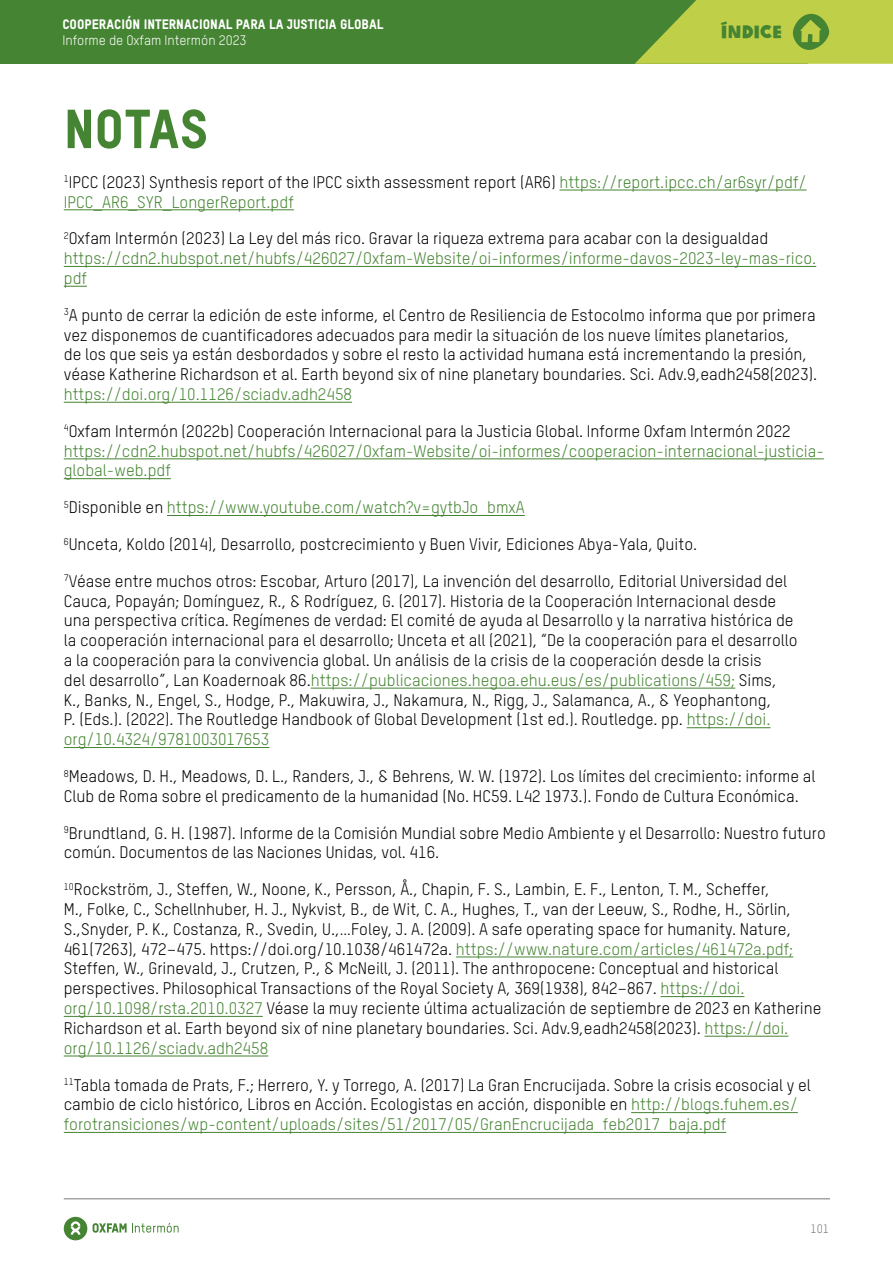
<style>
.page{position:relative;width:893px;height:1263px;background:#fff}
.page>*{position:absolute;margin:0;border:0;box-sizing:border-box;transform-origin:0 0}
.t1{font:54px "Oxfam TSTARPRO Headline";letter-spacing:-.005em;color:#458432}
.t2{font:17.7px "Oxfam Global Headline";color:#458432}
.t3{font:16.5px/19.8px "Oxfam TSTARPRO";color:#000}
.t4{font:16.5px/19.8px "Oxfam TSTARPRO";color:#458432}
.t5{font:13.5px "Oxfam TSTARPRO Headline";color:#fff}
.t6{font:13.5px "Oxfam TSTARPRO";color:#fff}
.t7{font:12px "Oxfam TSTARPRO";color:#777776}
.s1{color:#000}
.s2{color:#458432}
</style>
<div class="page">
<hr style="left:64px;top:1198px;width:766px;height:1px;background:#777776">
<svg style="left:64px;top:1217px;width:23px;height:23px"></svg>
<svg style="left:93px;top:1223px;width:86px;height:10px"></svg>
<div style="left:0;top:0;width:808px;height:64px;background:#458432"></div>
<svg style="left:635px;top:0;width:258px;height:64px;background:#abc244"></svg>
<hr style="left:559px;top:190px;width:248px;height:1px;background:#458432">
<hr style="left:64px;top:209px;width:230px;height:1px;background:#458432">
<hr style="left:64px;top:266px;width:752px;height:1px;background:#458432">
<svg style="left:64px;top:286px;width:23px;height:1px"></svg>
<hr style="left:64px;top:402px;width:288px;height:1px;background:#458432">
<hr style="left:64px;top:458px;width:760px;height:1px;background:#458432">
<hr style="left:64px;top:478px;width:107px;height:1px;background:#458432">
<hr style="left:167px;top:515px;width:358px;height:1px;background:#458432">
<hr style="left:311px;top:688px;width:424px;height:1px;background:#458432">
<hr style="left:687px;top:727px;width:83px;height:1px;background:#458432">
<hr style="left:64px;top:747px;width:205px;height:1px;background:#458432">
<hr style="left:456px;top:956px;width:337px;height:1px;background:#458432">
<hr style="left:661px;top:996px;width:83px;height:1px;background:#458432">
<hr style="left:64px;top:1016px;width:199px;height:1px;background:#458432">
<hr style="left:704px;top:1036px;width:84px;height:1px;background:#458432">
<hr style="left:64px;top:1055px;width:204px;height:1px;background:#458432">
<hr style="left:631px;top:1112px;width:167px;height:1px;background:#458432">
<hr style="left:64px;top:1132px;width:662px;height:1px;background:#458432">
<p class="t5" style="left:62px;top:16px;width:323px">COOPERACIÓN INTERNACIONAL PARA LA JUSTICIA GLOBAL</p>
<p class="t6" style="left:62px;top:32px;width:186px">Informe de Oxfam Intermón 2023</p>
<p class="t2" style="left:721px;top:17px;width:63px">ÍNDICE</p>
<h1 class="t1" style="left:64px;top:95px;width:146px">NOTAS</h1>
<p class="t4" style="left:64px;top:172px;width:744px"><sup>1</sup><span class="s1">IPCC (2023) Synthesis report of the IPCC sixth assessment report (AR6)</span> https://report.ipcc.ch/ar6syr/pdf/<br>IPCC_AR6_SYR_LongerReport.pdf</p>
<p class="t4" style="left:64px;top:228px;width:754px"><sup>2</sup><span class="s1">Oxfam Intermón (2023) La Ley del más rico. Gravar la riqueza extrema para acabar con la desigualdad </span>https://cdn2.hubspot.net/hubfs/426027/Oxfam-Website/oi-informes/informe-davos-2023-ley-mas-rico. pdf</p>
<p class="t3" style="left:64px;top:305px;width:755px"><sup>3</sup>A punto de cerrar la edición de este informe, el Centro de Resiliencia de Estocolmo informa que por primera vez disponemos de cuantificadores adecuados para medir la situación de los nueve límites planetarios,<br>de los que seis ya están desbordados y sobre el resto la actividad humana está incrementando la presión, véase Katherine Richardson et al. Earth beyond six of nine planetary boundaries. Sci. Adv.9,eadh2458(2023).</p>
<p class="t4" style="left:64px;top:384px;width:290px">https://doi.org/10.1126/sciadv.adh2458</p>
<p class="t4" style="left:64px;top:421px;width:762px"><sup>4</sup><span class="s1">Oxfam Intermón (2022b) Cooperación Internacional para la Justicia Global. Informe Oxfam Intermón 2022 </span>https://cdn2.hubspot.net/hubfs/426027/Oxfam-Website/oi-informes/cooperacion-internacional-justicia&shy;global-web.pdf</p>
<p class="t4" style="left:64px;top:497px;width:462px"><sup>5</sup><span class="s1">Disponible en</span> https://www.youtube.com/watch?v=gytbJo_bmxA</p>
<p class="t3" style="left:64px;top:534px;width:635px"><sup>6</sup>Unceta, Koldo (2014), Desarrollo, postcrecimiento y Buen Vivir, Ediciones Abya-Yala, Quito.</p>
<p class="t3" style="left:64px;top:571px;width:735px"><sup>7</sup>Véase entre muchos otros: Escobar, Arturo (2017), La invención del desarrollo, Editorial Universidad del Cauca, Popayán; Domínguez, R., &amp; Rodríguez, G. (2017). Historia de la Cooperación Internacional desde una perspectiva crítica. Regímenes de verdad: El comité de ayuda al Desarrollo y la narrativa histórica de la cooperación internacional para el desarrollo; Unceta et all (2021), “De la cooperación para el desarrollo a la cooperación para la convivencia global. Un análisis de la crisis de la cooperación desde la crisis<br>del desarrollo”, Lan Koadernoak 86.<span class="s2">https://publicaciones.hegoa.ehu.eus/es/publications/459;</span> Sims, K., Banks, N., Engel, S., Hodge, P., Makuwira, J., Nakamura, N., Rigg, J., Salamanca, A., &amp; Yeophantong,<br>P. (Eds.). (2022). The Routledge Handbook of Global Development (1st ed.). Routledge. pp. <span class="s2">https://doi. org/10.4324/9781003017653</span></p>
<p class="t3" style="left:64px;top:766px;width:753px"><sup>8</sup>Meadows, D. H., Meadows, D. L., Randers, J., &amp; Behrens, W. W. (1972). Los límites del crecimiento: informe al<br>Club de Roma sobre el predicamento de la humanidad (No. HC59. L42 1973.). Fondo de Cultura Económica.</p>
<p class="t3" style="left:64px;top:823px;width:764px"><sup>9</sup>Brundtland, G. H. (1987). Informe de la Comisión Mundial sobre Medio Ambiente y el Desarrollo: Nuestro futuro común. Documentos de las Naciones Unidas, vol. 416.</p>
<p class="t3" style="left:64px;top:879px;width:759px"><sup>10</sup>Rockström, J., Steffen, W., Noone, K., Persson, Å., Chapin, F. S., Lambin, E. F., Lenton, T. M., Scheffer,<br>M., Folke, C., Schellnhuber, H. J., Nykvist, B., de Wit, C. A., Hughes, T., van der Leeuw, S., Rodhe, H., Sörlin, S.,Snyder, P. K., Costanza, R., Svedin, U.,…Foley, J. A. (2009). A safe operating space for humanity. Nature, 461(7263), 472–475. https://doi.org/10.1038/461472a. <span class="s2">https://www.nature.com/articles/461472a.pdf; </span>Steffen, W., Grinevald, J., Crutzen, P., &amp; McNeill, J. (2011). The anthropocene: Conceptual and historical perspectives. Philosophical Transactions of the Royal Society A, 369(1938), 842–867. <span class="s2">https://doi. org/10.1098/rsta.2010.0327</span> Véase la muy reciente última actualización de septiembre de 2023 en Katherine Richardson et al. Earth beyond six of nine planetary boundaries. Sci. Adv.9,eadh2458(2023). <span class="s2">https://doi. org/10.1126/sciadv.adh2458</span></p>
<p class="t3" style="left:64px;top:1074px;width:748px"><sup>11</sup>Tabla tomada de Prats, F.; Herrero, Y. y Torrego, A. (2017) La Gran Encrucijada. Sobre la crisis ecosocial y el cambio de ciclo histórico, Libros en Acción. Ecologistas en acción, disponible en <span class="s2">http://blogs.fuhem.es/ forotransiciones/wp-content/uploads/sites/51/2017/05/GranEncrucijada_feb2017_baja.pdf</span></p>
<p class="t7" style="left:810px;top:1221px;width:20px">101</p>
</div>
